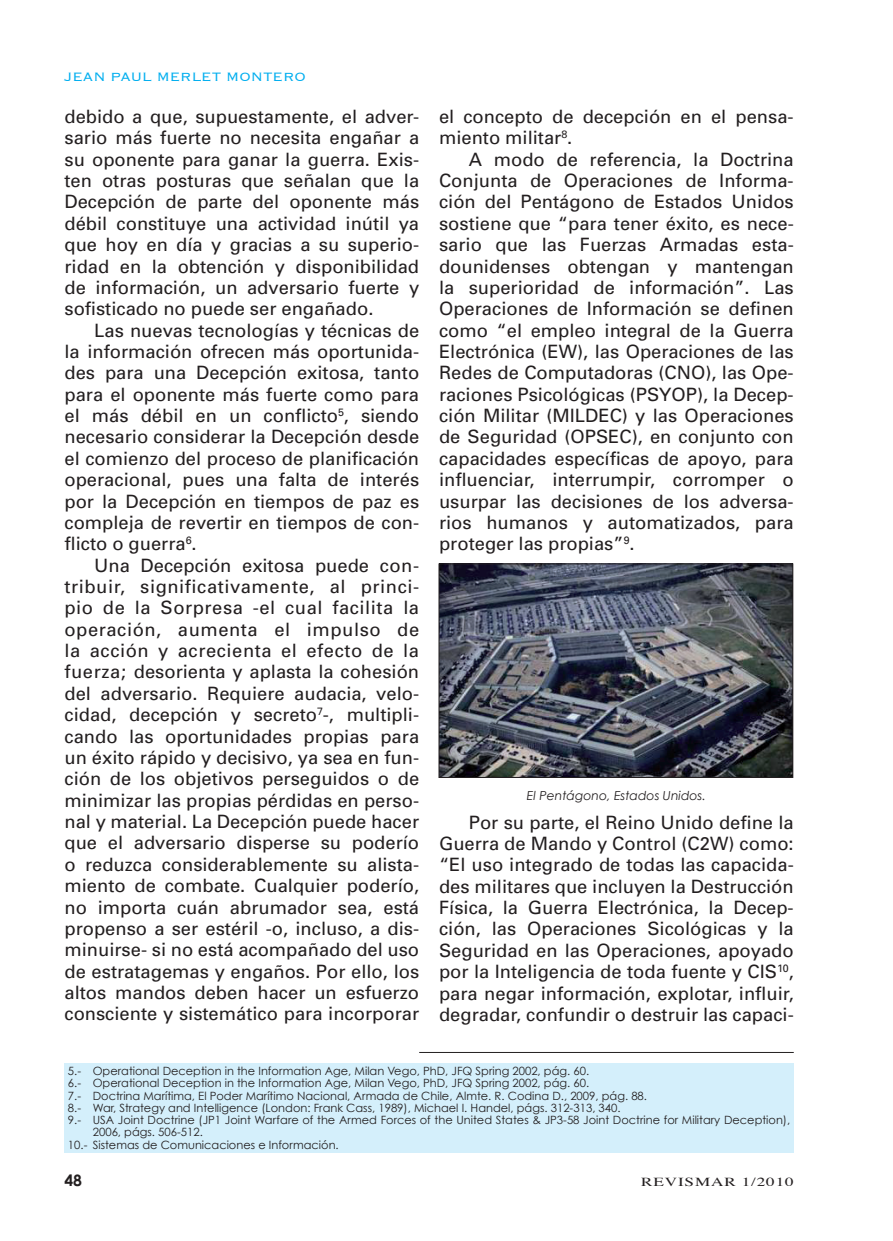
<style>
.page{position:relative;width:893px;height:1241px;background:#fff}
.page>*{position:absolute;margin:0;border:0;box-sizing:border-box;transform-origin:0 0}
.t1{font:18.38px/21.3px "Univers";color:#231f20;text-align:justify}
.t2{font:300 15.75px "Copperplate";color:#00aeef}
.t3{font:700 15.75px "Century Gothic";color:#231f20}
.t4{font:italic 12.42px "Century Gothic";color:#231f20}
.t5{font:12.25px "Times";letter-spacing:.05em;color:#231f20;scale:1.4 1}
.t6{font:11.38px "Century Gothic";color:#231f20}
</style>
<div class="page">
<hr style="left:419px;top:1051px;width:375px;height:1px;background:#231f20">
<div style="left:64px;top:1062px;width:730px;height:89px;background:#d4effb"></div>
<img style="left:441px;top:565px;width:350px;height:210px">
<div style="left:439px;top:563px;width:354px;height:214px;border:1px solid #231f20"></div>
<p class="t2" style="left:64px;top:67px;width:19px">Jean</p>
<p class="t2" style="left:110px;top:67px;width:22px">Paul</p>
<p class="t2" style="left:157px;top:67px;width:24px">Merlet</p>
<p class="t2" style="left:226px;top:67px;width:25px">Montero</p>
<p class="t1" style="left:64px;top:106px;width:356px">debido a que, supuestamente, el adver&shy;sario más fuerte no necesita engañar a su oponente para ganar la guerra. Exis&shy;ten otras posturas que señalan que la Decepción de parte del oponente más débil constituye una actividad inútil ya que hoy en día y gracias a su superio&shy;ridad en la obtención y disponibilidad de información, un adversario fuerte y sofisticado no puede ser engañado.</p>
<p class="t1" style="left:64px;top:319px;width:356px;text-indent:30px">Las nuevas tecnologías y técnicas de la información ofrecen más oportunida&shy;des para una Decepción exitosa, tanto para el oponente más fuerte como para el más débil en un conflicto<sup>5</sup>, siendo necesario considerar la Decepción desde el comienzo del proceso de planificación operacional, pues una falta de interés por la Decepción en tiempos de paz es compleja de revertir en tiempos de con&shy;flicto o guerra<sup>6</sup>.</p>
<p class="t1" style="left:64px;top:554px;width:356px;text-indent:30px">Una Decepción exitosa puede con&shy;tribuir, significativamente, al princi&shy;pio de la Sorpresa -el cual facilita la operación, aumenta el impulso de la acción y acrecienta el efecto de la fuerza; desorienta y aplasta la cohesión del adversario. Requiere audacia, velo&shy;cidad, decepción y secreto<sup>7</sup>-, multipli&shy;cando las oportunidades propias para un éxito rápido y decisivo, ya sea en fun&shy;ción de los objetivos perseguidos o de minimizar las propias pérdidas en perso&shy;nal y material. La Decepción puede hacer que el adversario disperse su poderío o reduzca considerablemente su alista&shy;miento de combate. Cualquier poderío, no importa cuán abrumador sea, está propenso a ser estéril -o, incluso, a dis&shy;minuirse- si no está acompañado del uso de estratagemas y engaños. Por ello, los altos mandos deben hacer un esfuerzo consciente y sistemático para incorporar</p>
<p class="t1" style="left:439px;top:106px;width:356px">el concepto de decepción en el pensa&shy;miento militar<sup>8</sup>.</p>
<p class="t1" style="left:439px;top:149px;width:356px;text-indent:30px">A modo de referencia, la Doctrina Conjunta de Operaciones de Informa&shy;ción del Pentágono de Estados Unidos sostiene que “para tener éxito, es nece&shy;sario que las Fuerzas Armadas esta&shy;dounidenses obtengan y mantengan la superioridad de información”. Las Operaciones de Información se definen como “el empleo integral de la Guerra Electrónica (EW), las Operaciones de las Redes de Computadoras (CNO), las Ope&shy;raciones Psicológicas (PSYOP), la Decep&shy;ción Militar (MILDEC) y las Operaciones de Seguridad (OPSEC), en conjunto con capacidades específicas de apoyo, para influenciar, interrumpir, corromper o usurpar las decisiones de los adversa&shy;rios humanos y automatizados, para proteger las propias”<sup>9</sup>.</p>
<p class="t4" style="left:527px;top:787px;width:180px">El Pentágono, Estados Unidos.</p>
<p class="t1" style="left:439px;top:811px;width:356px;text-indent:30px">Por su parte, el Reino Unido define la Guerra de Mando y Control (C2W) como: “El uso integrado de todas las capacida&shy;des militares que incluyen la Destrucción Física, la Guerra Electrónica, la Decep&shy;ción, las Operaciones Sicológicas y la Seguridad en las Operaciones, apoyado por la Inteligencia de toda fuente y CIS<sup>10</sup>, para negar información, explotar, influir, degradar, confundir o destruir las capaci-</p>
<p class="t6" style="left:68px;top:1063px;width:523px">5.- Operational Deception in the Information Age, Milan Vego, PhD, JFQ Spring 2002, pág. 60.</p>
<p class="t6" style="left:68px;top:1075px;width:523px">6.- Operational Deception in the Information Age, Milan Vego, PhD, JFQ Spring 2002, pág. 60.</p>
<p class="t6" style="left:68px;top:1088px;width:581px">7.- Doctrina Marítima, El Poder Marítimo Nacional, Armada de Chile, Almte. R. Codina D., 2009, pág. 88.</p>
<p class="t6" style="left:68px;top:1100px;width:554px">8.- War, Strategy and Intelligence (London: Frank Cass, 1989), Michael I. Handel, págs. 312-313, 340.</p>
<p class="t6" style="left:68px;top:1112px;width:724px">9.- USA Joint Doctrine (JP1 Joint Warfare of the Armed Forces of the United States &amp; JP3-58 Joint Doctrine for Military Deception),</p>
<p class="t6" style="left:93px;top:1124px;width:112px">2006, págs. 506-512.</p>
<p class="t6" style="left:68px;top:1137px;width:272px">10.- Sistemas de Comunicaciones e Información.</p>
<p class="t3" style="left:64px;top:1170px;width:19px">48</p>
<p class="t5" style="left:641px;top:1174px;width:110px">REVISMAR 1/2010</p>
</div>
